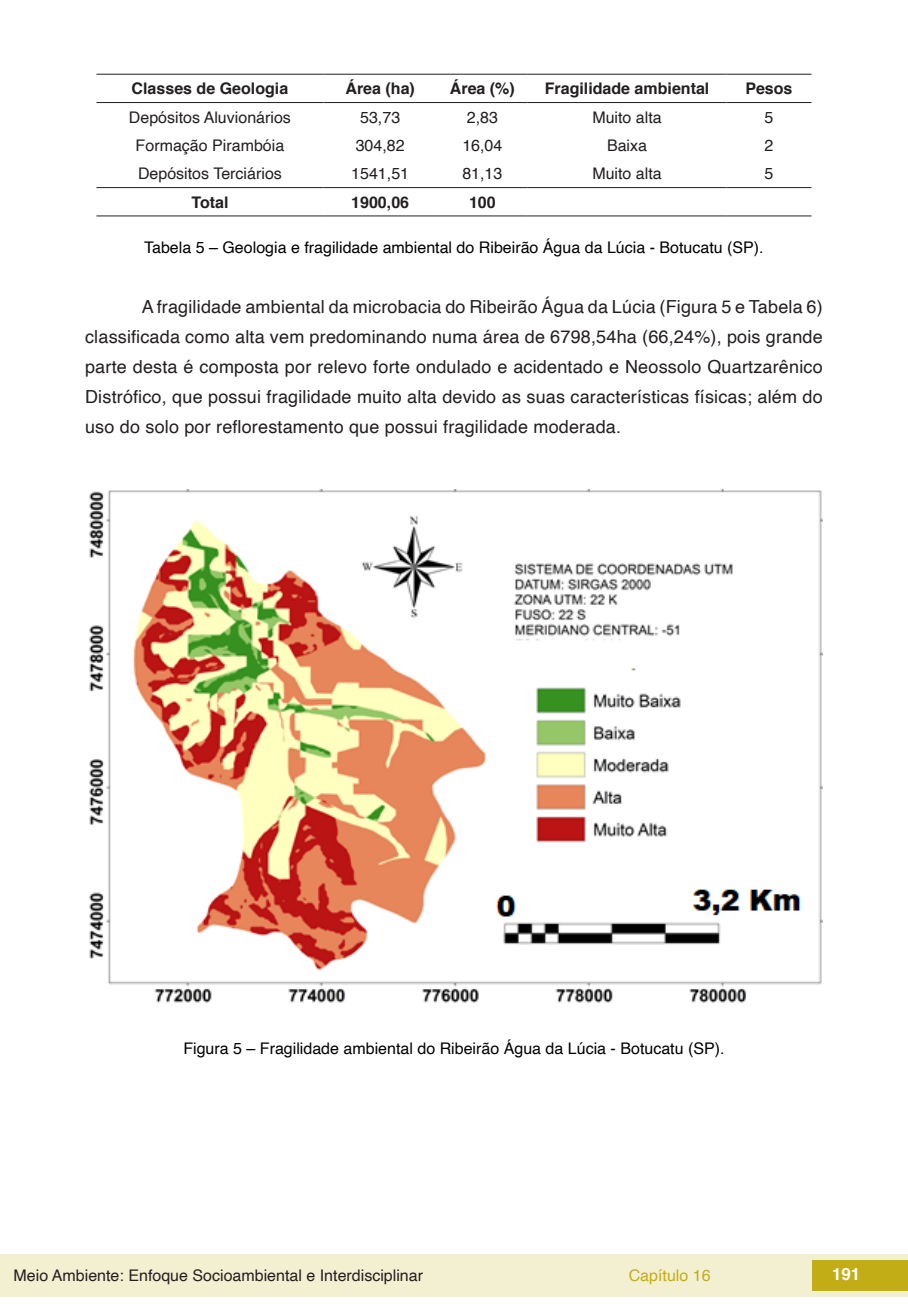
<style>
.page{position:relative;width:908px;height:1304px;background:#fff}
.page>*{position:absolute;margin:0;border:0;box-sizing:border-box;transform-origin:0 0}
.txt{font:18px/30px "Helvetica";letter-spacing:.01em;color:#231f20;text-align:justify}
.t1{font:700 16.8px "Helvetica";color:#fff}
.tab_txt_centro{font:16px "Helvetica";color:#231f20}
.info_tab_graf_imag{font:16px "Helvetica";color:#000}
.tab_txt_centro-2{font:700 16px "Helvetica";color:#231f20}
.t2{font:16px "Helvetica";color:#c3ad17}
</style>
<div class="page">
<div style="left:0;top:1254px;width:906px;height:43px;background:#f3efd1"></div>
<div style="left:812px;top:1261px;width:95px;height:30px;background:#c3ad17"></div>
<hr style="left:96px;top:74px;width:227px;height:1px;background:#231f20">
<hr style="left:323px;top:74px;width:114px;height:1px;background:#231f20">
<hr style="left:437px;top:74px;width:90px;height:1px;background:#231f20">
<hr style="left:527px;top:74px;width:199px;height:1px;background:#231f20">
<hr style="left:726px;top:74px;width:85px;height:1px;background:#231f20">
<hr style="left:96px;top:102px;width:227px;height:1px;background:#231f20">
<hr style="left:323px;top:102px;width:114px;height:1px;background:#231f20">
<hr style="left:437px;top:102px;width:90px;height:1px;background:#231f20">
<hr style="left:527px;top:102px;width:199px;height:1px;background:#231f20">
<hr style="left:726px;top:102px;width:85px;height:1px;background:#231f20">
<hr style="left:96px;top:187px;width:227px;height:1px;background:#231f20">
<hr style="left:323px;top:187px;width:114px;height:1px;background:#231f20">
<hr style="left:437px;top:187px;width:90px;height:1px;background:#231f20">
<hr style="left:527px;top:187px;width:199px;height:1px;background:#231f20">
<hr style="left:726px;top:187px;width:85px;height:1px;background:#231f20">
<hr style="left:96px;top:215px;width:227px;height:1px;background:#231f20">
<hr style="left:323px;top:215px;width:114px;height:1px;background:#231f20">
<hr style="left:437px;top:215px;width:90px;height:1px;background:#231f20">
<hr style="left:527px;top:215px;width:199px;height:1px;background:#231f20">
<hr style="left:726px;top:215px;width:85px;height:1px;background:#231f20">
<img style="left:89px;top:490px;width:733px;height:513px">
<p class="tab_txt_centro-2" style="left:132px;top:76px;width:158px">Classes de Geologia</p>
<p class="tab_txt_centro-2" style="left:345px;top:76px;width:71px">Área (ha)</p>
<p class="tab_txt_centro-2" style="left:449px;top:76px;width:66px">Área (%)</p>
<p class="tab_txt_centro-2" style="left:544px;top:76px;width:166px">Fragilidade ambiental</p>
<p class="tab_txt_centro-2" style="left:745px;top:76px;width:49px">Pesos</p>
<p class="tab_txt_centro" style="left:129px;top:105px;width:163px">Depósitos Aluvionários</p>
<p class="tab_txt_centro" style="left:360px;top:105px;width:42px">53,73</p>
<p class="tab_txt_centro" style="left:466px;top:105px;width:33px">2,83</p>
<p class="tab_txt_centro" style="left:592px;top:105px;width:71px">Muito alta</p>
<p class="tab_txt_centro" style="left:764px;top:105px;width:10px">5</p>
<p class="tab_txt_centro" style="left:136px;top:133px;width:150px">Formação Pirambóia</p>
<p class="tab_txt_centro" style="left:355px;top:133px;width:50px">304,82</p>
<p class="tab_txt_centro" style="left:462px;top:133px;width:42px">16,04</p>
<p class="tab_txt_centro" style="left:606px;top:133px;width:42px">Baixa</p>
<p class="tab_txt_centro" style="left:764px;top:133px;width:10px">2</p>
<p class="tab_txt_centro" style="left:138px;top:161px;width:145px">Depósitos Terciários</p>
<p class="tab_txt_centro" style="left:351px;top:161px;width:59px">1541,51</p>
<p class="tab_txt_centro" style="left:462px;top:161px;width:42px">81,13</p>
<p class="tab_txt_centro" style="left:592px;top:161px;width:71px">Muito alta</p>
<p class="tab_txt_centro" style="left:764px;top:161px;width:10px">5</p>
<p class="tab_txt_centro-2" style="left:191px;top:189px;width:39px">Total</p>
<p class="tab_txt_centro-2" style="left:351px;top:189px;width:59px">1900,06</p>
<p class="tab_txt_centro-2" style="left:469px;top:189px;width:28px">100</p>
<p class="info_tab_graf_imag" style="left:144px;top:235px;width:620px">Tabela 5 – Geologia e fragilidade ambiental do Ribeirão Água da Lúcia - Botucatu (SP).</p>
<p class="txt" style="left:85px;top:292px;width:738px;text-indent:57px">A fragilidade ambiental da microbacia do Ribeirão Água da Lúcia (Figura 5 e Tabela 6) classificada como alta vem predominando numa área de 6798,54ha (66,24%), pois grande parte desta é composta por relevo forte ondulado e acidentado e Neossolo Quartzarênico Distrófico, que possui fragilidade muito alta devido as suas características físicas; além do uso do solo por reflorestamento que possui fragilidade moderada.</p>
<p class="info_tab_graf_imag" style="left:183px;top:1036px;width:542px">Figura 5 – Fragilidade ambiental do Ribeirão Água da Lúcia - Botucatu (SP).</p>
<p class="tab_txt_centro" style="left:14px;top:1263px;width:411px">Meio Ambiente: Enfoque Socioambiental e Interdisciplinar</p>
<p class="t2" style="left:628px;top:1263px;width:83px">Capítulo 16</p>
<p class="t1" style="left:831px;top:1261px;width:30px">191</p>
</div>
